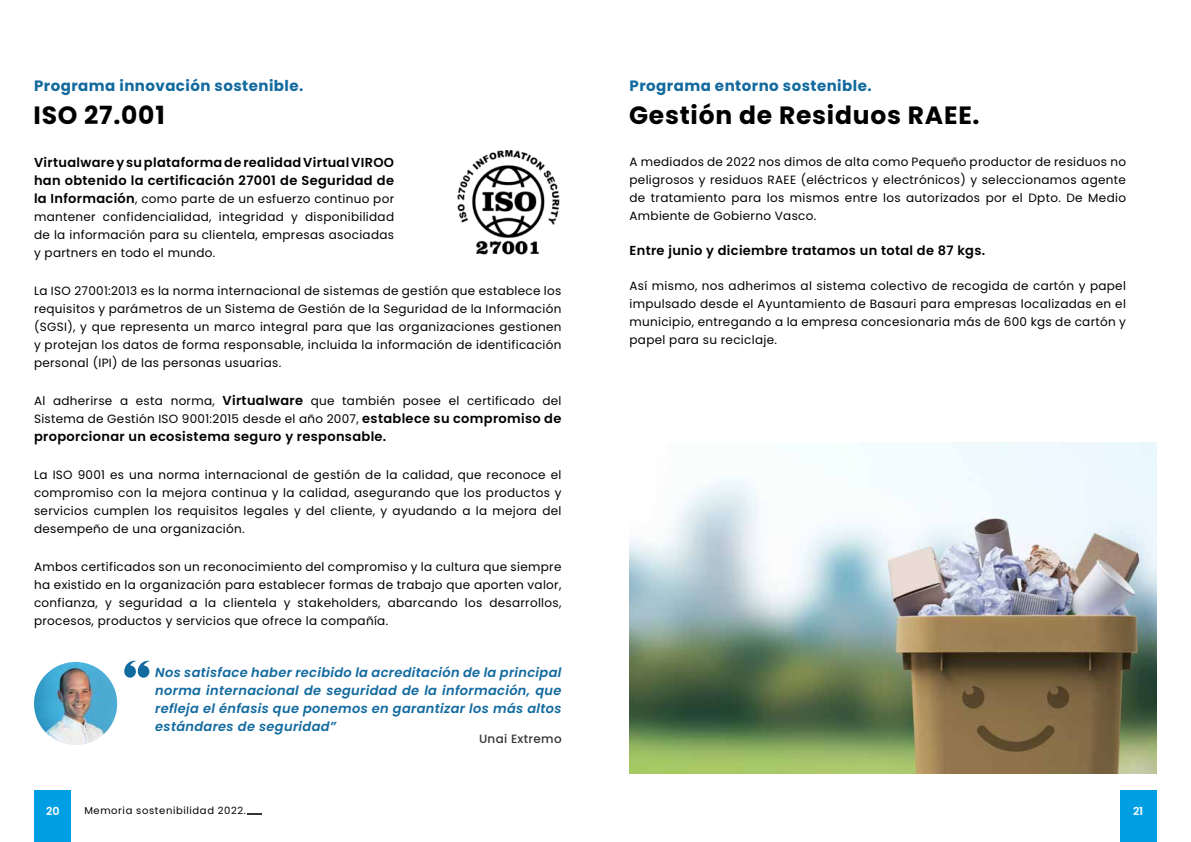
<style>
.page{position:relative;width:1191px;height:842px;background:#fff}
.page>*{position:absolute;margin:0;border:0;box-sizing:border-box;transform-origin:0 0}
.t1{font:700 25px "Poppins";letter-spacing:.03em;color:#000}
.t2{font:700 15px "Poppins";letter-spacing:.03em;color:#126a9f}
.t3{font:600 13px/18px "Poppins";letter-spacing:.025em;color:#000}
.t4{font:italic 600 13px/18px "Poppins";letter-spacing:.025em;color:#126a9f;text-align:justify}
.t5{font:12px/18px "Poppins";letter-spacing:.025em;color:#000;text-align:justify}
.t6{font:500 12px "Poppins";letter-spacing:.025em;color:#373636}
.t7{font:600 11px "Poppins";color:#fff}
.t8{font:10px "Poppins";letter-spacing:.06em;color:#000}
.s1{font-weight:600;font-size:13px}
</style>
<div class="page">
<div style="left:35px;top:790px;width:36px;height:52px;background:#009fe3"></div>
<div style="left:1119px;top:790px;width:37px;height:52px;background:#009fe3"></div>
<img style="left:457px;top:150px;width:103px;height:105px">
<img style="left:629px;top:442px;width:528px;height:332px">
<svg style="left:124px;top:661px;width:26px;height:17px"></svg>
<img style="left:34px;top:662px;width:83px;height:83px;border-radius:42px">
<svg style="left:247px;top:813px;width:15px;height:1px"></svg>
<p class="t2" style="left:34px;top:77px;width:271px">Programa innovación sostenible.</p>
<h1 class="t1" style="left:34px;top:101px;width:133px">ISO 27.001</h1>
<p class="t3" style="left:34px;top:154px;width:361px">Virtualware y su plataforma de realidad Virtual VIROO han obtenido la certificación 27001 de Seguridad de</p>
<p class="t5" style="left:34px;top:190px;width:362px"><span class="s1">la Información</span>, como parte de un esfuerzo continuo por mantener confidencialidad, integridad y disponibilidad de la información para su clientela, empresas asociadas y partners en todo el mundo.</p>
<p class="t5" style="left:34px;top:282px;width:529px">La ISO 27001:2013 es la norma internacional de sistemas de gestión que establece los requisitos y parámetros de un Sistema de Gestión de la Seguridad de la Información (SGSI), y que representa un marco integral para que las organizaciones gestionen y protejan los datos de forma responsable, incluida la información de identificación personal (IPI) de las personas usuarias.</p>
<p class="t5" style="left:34px;top:392px;width:529px">Al adherirse a esta norma, <span class="s1">Virtualware</span> que también posee el certificado del<br>Sistema de Gestión ISO 9001:2015 desde el año 2007, <span class="s1">establece su compromiso de</span></p>
<p class="t3" style="left:34px;top:428px;width:354px">proporcionar un ecosistema seguro y responsable.</p>
<p class="t5" style="left:34px;top:466px;width:529px">La ISO 9001 es una norma internacional de gestión de la calidad, que reconoce el compromiso con la mejora continua y la calidad, asegurando que los productos y servicios cumplen los requisitos legales y del cliente, y ayudando a la mejora del desempeño de una organización.</p>
<p class="t5" style="left:34px;top:558px;width:529px">Ambos certificados son un reconocimiento del compromiso y la cultura que siempre ha existido en la organización para establecer formas de trabajo que aporten valor, confianza, y seguridad a la clientela y stakeholders, abarcando los desarrollos, procesos, productos y servicios que ofrece la compañía.</p>
<p class="t4" style="left:155px;top:663px;width:408px">Nos satisface haber recibido la acreditación de la principal norma internacional de seguridad de la información, que refleja el énfasis que ponemos en garantizar los más altos estándares de seguridad”</p>
<p class="t6" style="left:479px;top:732px;width:84px">Unai Extremo</p>
<p class="t2" style="left:629px;top:77px;width:244px">Programa entorno sostenible.</p>
<h1 class="t1" style="left:629px;top:101px;width:352px">Gestión de Residuos RAEE.</h1>
<p class="t5" style="left:629px;top:153px;width:498px">A mediados de 2022 nos dimos de alta como Pequeño productor de residuos no peligrosos y residuos RAEE (eléctricos y electrónicos) y seleccionamos agente de tratamiento para los mismos entre los autorizados por el Dpto. De Medio Ambiente de Gobierno Vasco.</p>
<p class="t3" style="left:629px;top:242px;width:357px">Entre junio y diciembre tratamos un total de 87 kgs.</p>
<p class="t5" style="left:629px;top:277px;width:498px">Así mismo, nos adherimos al sistema colectivo de recogida de cartón y papel impulsado desde el Ayuntamiento de Basauri para empresas localizadas en el municipio, entregando a la empresa concesionaria más de 600 kgs de cartón y papel para su reciclaje.</p>
<p class="t7" style="left:46px;top:804px;width:15px">20</p>
<p class="t8" style="left:84px;top:805px;width:163px">Memoria sostenibilidad 2022.</p>
<p class="t7" style="left:1133px;top:804px;width:12px">21</p>
</div>
